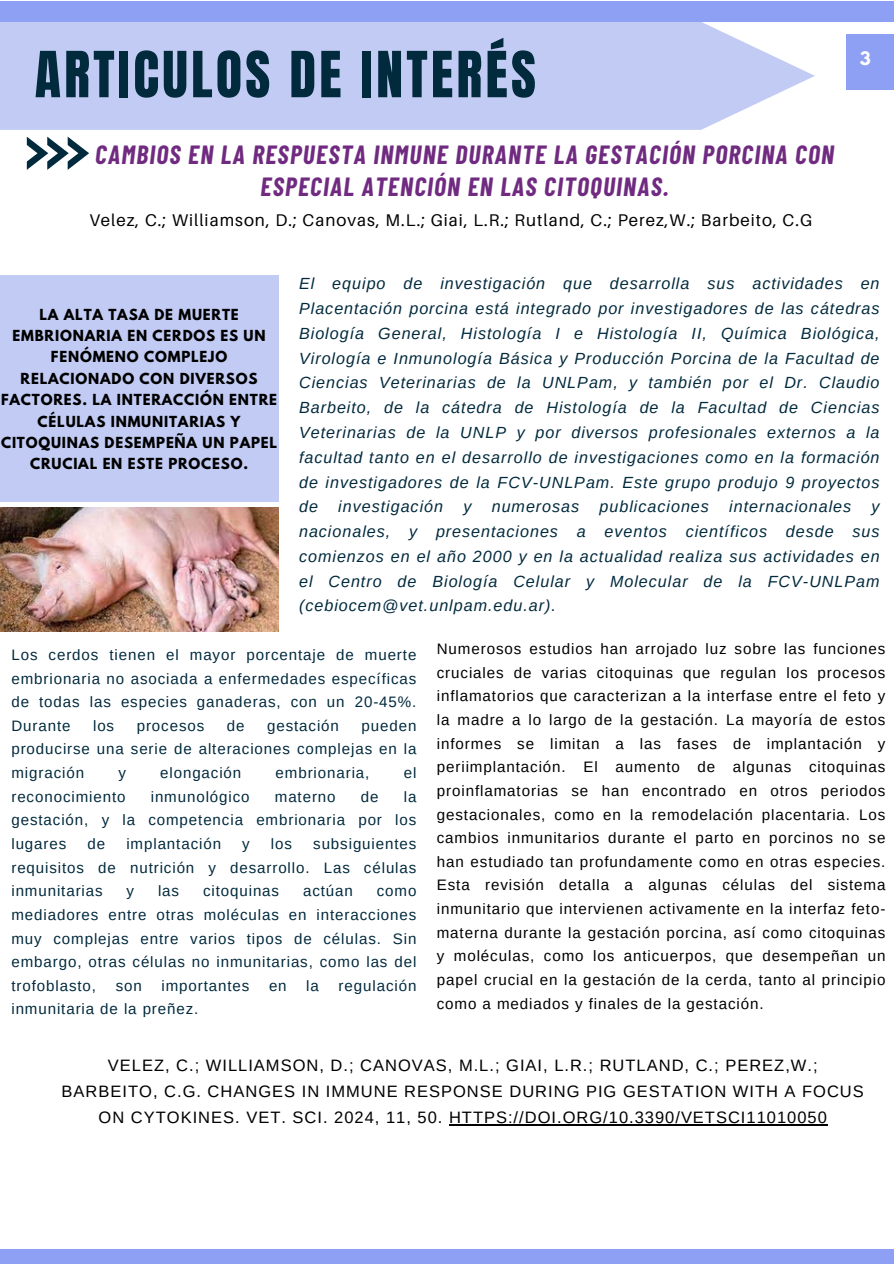
<style>
.page{position:relative;width:894px;height:1264px;background:#fff}
.page>*{position:absolute;margin:0;border:0;box-sizing:border-box;transform-origin:0 0}
.t1{font:54px "Anton";letter-spacing:.06em;color:#022a3d}
.t2{font:italic 700 25.65px/32.7px "Barlow Condensed";letter-spacing:.05em;color:#702b81;text-align:center}
.t3{font:16.95px "Aileron";letter-spacing:.06em;color:#000}
.t4{font:16.5px/25.8px "Arimo";letter-spacing:.06em;color:#000;text-align:center}
.t5{font:700 16.5px "League Spartan";color:#fff}
.t6{font:italic 16.05px/24.8px "Arimo";letter-spacing:.06em;color:#022a3d;text-align:justify}
.t7{font:15.15px/23.7px "Arimo";letter-spacing:.06em;color:#000;text-align:justify}
.t8{font:15.15px/23.7px "Arimo";letter-spacing:.06em;color:#022a3d;text-align:justify}
.t9{font:700 13.5px/21.3px "League Spartan";letter-spacing:.06em;color:#000;text-align:center}
</style>
<div class="page">
<div style="left:0;top:22px;width:814px;height:108px;background:#c2cbf4"></div>
<div style="left:846px;top:34px;width:47px;height:55px;background:#8ea0f4"></div>
<svg style="left:27px;top:137px;width:62px;height:33px"></svg>
<div style="left:0;top:276px;width:278px;height:226px;background:#c2cbf4"></div>
<div style="left:0;top:1249px;width:893px;height:14px;background:#8ea0f4"></div>
<div style="left:0;top:1px;width:893px;height:21px;background:#8ea0f4"></div>
<img style="left:0;top:507px;width:278px;height:124px">
<hr style="left:449px;top:1123px;width:378px;height:2px;background:#000">
<h1 class="t1" style="left:35px;top:36px;width:502px">ARTICULOS DE INTERÉS</h1>
<h2 class="t2" style="left:95px;top:137px;width:740px">CAMBIOS EN LA RESPUESTA INMUNE DURANTE LA GESTACIÓN PORCINA CON<br>ESPECIAL ATENCIÓN EN LAS CITOQUINAS.</h2>
<p class="t3" style="left:89px;top:210px;width:724px">Velez, C.; Williamson, D.; Canovas, M.L.; Giai, L.R.; Rutland, C.; Perez,W.; Barbeito, C.G</p>
<p class="t5" style="left:859px;top:51px;width:12px">3</p>
<p class="t9" style="left:1px;top:305px;width:277px">LA ALTA TASA DE MUERTE<br>EMBRIONARIA EN CERDOS ES UN<br>FENÓMENO COMPLEJO<br>RELACIONADO CON DIVERSOS<br>FACTORES. LA INTERACCIÓN ENTRE<br>CÉLULAS INMUNITARIAS Y<br>CITOQUINAS DESEMPEÑA UN PAPEL<br>CRUCIAL EN ESTE PROCESO.</p>
<p class="t6" style="left:299px;top:271px;width:582px">El equipo de investigación que desarrolla sus actividades en Placentación porcina está integrado por investigadores de las cátedras Biología General, Histología I e Histología II, Química Biológica, Virología e Inmunología Básica y Producción Porcina de la Facultad de Ciencias Veterinarias de la UNLPam, y también por el Dr. Claudio Barbeito, de la cátedra de Histología de la Facultad de Ciencias Veterinarias de la UNLP y por diversos profesionales externos a la facultad tanto en el desarrollo de investigaciones como en la formación de investigadores de la FCV-UNLPam. Este grupo produjo 9 proyectos de</p>
<p class="t6" style="left:338px;top:494px;width:106px">investigación</p>
<p class="t6" style="left:463px;top:494px;width:10px">y</p>
<p class="t6" style="left:491px;top:494px;width:89px">numerosas</p>
<p class="t6" style="left:599px;top:494px;width:111px">publicaciones</p>
<p class="t6" style="left:729px;top:494px;width:123px">internacionales</p>
<p class="t6" style="left:299px;top:494px;width:582px;text-indent:572px">y nacionales, y presentaciones a eventos científicos desde sus comienzos en el año 2000 y en la actualidad realiza sus actividades en el Centro de Biología Celular y Molecular de la FCV-UNLPam (cebiocem@vet.unlpam.edu.ar).</p>
<p class="t8" style="left:11px;top:642px;width:406px">Los cerdos tienen el mayor porcentaje de muerte embrionaria no asociada a enfermedades específicas de todas las especies ganaderas, con un 20-45%.<br>Durante</p>
<p class="t8" style="left:93px;top:713px;width:23px">los</p>
<p class="t8" style="left:137px;top:713px;width:69px">procesos</p>
<p class="t8" style="left:227px;top:713px;width:19px">de</p>
<p class="t8" style="left:267px;top:713px;width:73px">gestación</p>
<p class="t8" style="left:11px;top:713px;width:406px;text-indent:350px">pueden producirse una serie de alteraciones complejas en la migración</p>
<p class="t8" style="left:118px;top:761px;width:9px">y</p>
<p class="t8" style="left:160px;top:761px;width:83px">elongación</p>
<p class="t8" style="left:275px;top:761px;width:95px">embrionaria,</p>
<p class="t8" style="left:403px;top:761px;width:14px">el</p>
<p class="t8" style="left:11px;top:784px;width:116px">reconocimiento</p>
<p class="t8" style="left:151px;top:784px;width:100px">inmunológico</p>
<p class="t8" style="left:275px;top:784px;width:62px">materno</p>
<p class="t8" style="left:361px;top:784px;width:19px">de</p>
<p class="t8" style="left:11px;top:784px;width:406px;text-indent:392px">la gestación, y la competencia embrionaria por los lugares</p>
<p class="t8" style="left:87px;top:831px;width:19px">de</p>
<p class="t8" style="left:126px;top:831px;width:96px">implantación</p>
<p class="t8" style="left:242px;top:831px;width:9px">y</p>
<p class="t8" style="left:271px;top:831px;width:23px">los</p>
<p class="t8" style="left:11px;top:831px;width:406px;text-indent:302px">subsiguientes requisitos de nutrición y desarrollo. Las células inmunitarias</p>
<p class="t8" style="left:127px;top:879px;width:9px">y</p>
<p class="t8" style="left:158px;top:879px;width:23px">las</p>
<p class="t8" style="left:203px;top:879px;width:78px">citoquinas</p>
<p class="t8" style="left:303px;top:879px;width:51px">actúan</p>
<p class="t8" style="left:11px;top:879px;width:406px;text-indent:365px">como mediadores entre otras moléculas en interacciones muy complejas entre varios tipos de células. Sin embargo, otras células no inmunitarias, como las del trofoblasto,</p>
<p class="t8" style="left:116px;top:973px;width:28px">son</p>
<p class="t8" style="left:161px;top:973px;width:89px">importantes</p>
<p class="t8" style="left:269px;top:973px;width:19px">en</p>
<p class="t8" style="left:306px;top:973px;width:14px">la</p>
<p class="t8" style="left:338px;top:973px;width:79px">regulación</p>
<p class="t8" style="left:11px;top:997px;width:188px">inmunitaria de la preñez.</p>
<p class="t7" style="left:436px;top:637px;width:450px">Numerosos estudios han arrojado luz sobre las funciones cruciales de varias citoquinas que regulan los procesos inflamatorios que caracterizan a la interfase entre el feto y la madre a lo largo de la gestación. La mayoría de estos informes se limitan a las fases de implantación y periimplantación. El aumento de algunas citoquinas proinflamatorias se han encontrado en otros periodos gestacionales, como en la remodelación placentaria. Los cambios inmunitarios durante el parto en porcinos no se han estudiado tan profundamente como en otras especies.<br>Esta revisión detalla a algunas células del sistema inmunitario que intervienen activamente en la interfaz feto&shy;materna durante la gestación porcina, así como citoquinas y moléculas, como los anticuerpos, que desempeñan un papel crucial en la gestación de la cerda, tanto al principio como a mediados y finales de la gestación.</p>
<p class="t4" style="left:62px;top:1052px;width:803px">VELEZ, C.; WILLIAMSON, D.; CANOVAS, M.L.; GIAI, L.R.; RUTLAND, C.; PEREZ,W.;<br>BARBEITO, C.G. CHANGES IN IMMUNE RESPONSE DURING PIG GESTATION WITH A FOCUS<br>ON CYTOKINES. VET. SCI. 2024, 11, 50. HTTPS://DOI.ORG/10.3390/VETSCI11010050</p>
</div>
